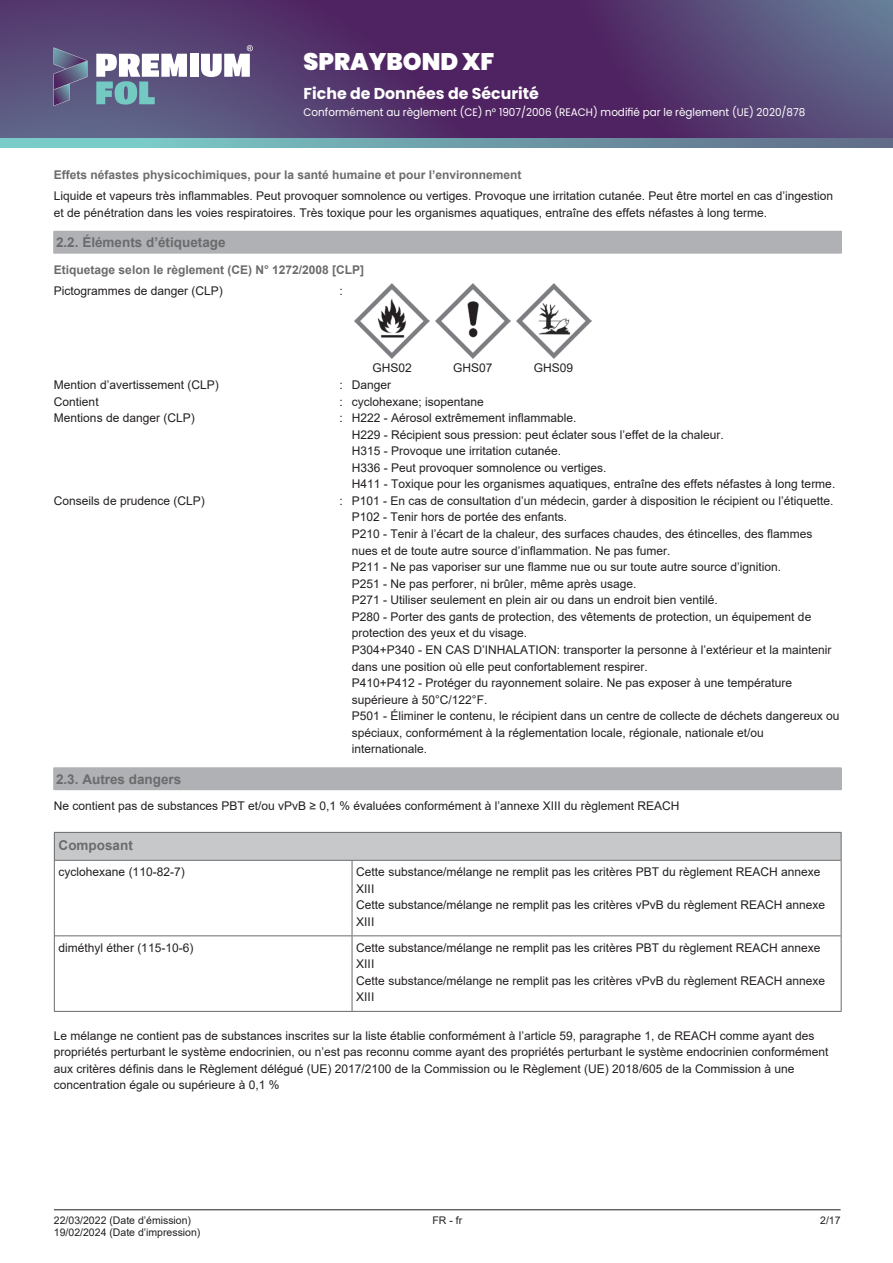
<style>
.page{position:relative;width:893px;height:1263px;background:#fff}
.page>*{position:absolute;margin:0;border:0;box-sizing:border-box;transform-origin:0 0}
.t1{font:900 24px "Poppins";color:#fff}
.t2{font:700 15.75px "Poppins";color:#fff}
.t3{font:700 13.5px "Arial";color:#6a6b6d}
.t4{font:12px/16.5px "Arial";color:#231f20}
.t5{font:700 12px "Arial";color:#6a6b6d}
.t6{font:10.95px "Poppins";color:#fff;scale:.95 1}
.t7{font:10.5px/12px "Arial";color:#231f20}
</style>
<div class="page">
<hr style="left:54px;top:1209px;width:787px;height:1px;background:#231f20">
<div style="left:54px;top:231px;width:787px;height:22px;background:#afb1b4"></div>
<svg style="left:53px;top:231px;width:1px;height:22px"></svg>
<svg style="left:841px;top:231px;width:1px;height:22px"></svg>
<hr style="left:54px;top:253px;width:787px;height:1px;background:#afb1b4">
<div style="left:54px;top:768px;width:787px;height:21px;background:#afb1b4"></div>
<svg style="left:53px;top:768px;width:1px;height:21px"></svg>
<svg style="left:841px;top:768px;width:1px;height:21px"></svg>
<hr style="left:54px;top:767px;width:787px;height:1px;background:#afb1b4">
<hr style="left:54px;top:789px;width:787px;height:1px;background:#afb1b4">
<div style="left:55px;top:833px;width:786px;height:27px;background:#c7c8ca"></div>
<hr style="left:54px;top:833px;width:1px;height:178px;background:#6a6b6d">
<hr style="left:841px;top:833px;width:1px;height:178px;background:#6a6b6d">
<hr style="left:352px;top:861px;width:1px;height:74px;background:#6a6b6d">
<hr style="left:352px;top:936px;width:1px;height:75px;background:#6a6b6d">
<hr style="left:54px;top:832px;width:787px;height:1px;background:#6a6b6d">
<hr style="left:55px;top:860px;width:786px;height:1px;background:#6a6b6d">
<hr style="left:55px;top:935px;width:786px;height:1px;background:#6a6b6d">
<hr style="left:54px;top:1011px;width:787px;height:1px;background:#6a6b6d">
<img style="left:355px;top:283px;width:75px;height:75px">
<img style="left:435px;top:283px;width:75px;height:75px">
<img style="left:516px;top:283px;width:75px;height:75px">
<svg style="left:0;top:0;width:545px;height:139px;background:#543a6f"></svg>
<svg style="left:545px;top:0;width:348px;height:139px;background:#564173"></svg>
<svg style="left:0;top:139px;width:893px;height:8px;background:#6fa0ab"></svg>
<div style="left:190px;top:54px;width:8px;height:23px;background:#fff"></div>
<svg style="left:96px;top:54px;width:91px;height:51px"></svg>
<svg style="left:201px;top:45px;width:52px;height:32px"></svg>
<svg style="left:54px;top:47px;width:33px;height:59px;background:#616185"></svg>
<h1 class="t1" style="left:304px;top:48px;width:192px">SPRAYBOND XF</h1>
<h2 class="t2" style="left:304px;top:85px;width:237px">Fiche de Données de Sécurité</h2>
<p class="t6" style="left:304px;top:106px;width:530px">Conformément au règlement (CE) n° 1907/2006 (REACH) modifié par le règlement (UE) 2020/878</p>
<p class="t5" style="left:54px;top:166px;width:469px">Effets néfastes physicochimiques, pour la santé humaine et pour l’environnement</p>
<p class="t4" style="left:54px;top:188px;width:781px">Liquide et vapeurs très inflammables. Peut provoquer somnolence ou vertiges. Provoque une irritation cutanée. Peut être mortel en cas d’ingestion et de pénétration dans les voies respiratoires. Très toxique pour les organismes aquatiques, entraîne des effets néfastes à long terme.</p>
<p class="t3" style="left:56px;top:233px;width:171px">2.2. Éléments d’étiquetage</p>
<p class="t5" style="left:54px;top:261px;width:312px">Etiquetage selon le règlement (CE) N° 1272/2008 [CLP]</p>
<p class="t4" style="left:54px;top:282px;width:170px">Pictogrammes de danger (CLP)</p>
<p class="t4" style="left:339px;top:282px;width:5px">:</p>
<p class="t4" style="left:372px;top:360px;width:41px">GHS02</p>
<p class="t4" style="left:453px;top:360px;width:41px">GHS07</p>
<p class="t4" style="left:534px;top:360px;width:41px">GHS09</p>
<p class="t4" style="left:54px;top:376px;width:166px">Mention d’avertissement (CLP)</p>
<p class="t4" style="left:339px;top:376px;width:53px">: Danger</p>
<p class="t4" style="left:54px;top:393px;width:46px">Contient</p>
<p class="t4" style="left:339px;top:393px;width:146px">: cyclohexane; isopentane</p>
<p class="t4" style="left:54px;top:410px;width:142px">Mentions de danger (CLP)</p>
<p class="t4" style="left:352px;top:410px;width:485px;text-indent:-12px">: H222 - Aérosol extrêmement inflammable.<br>H229 - Récipient sous pression: peut éclater sous l’effet de la chaleur.<br>H315 - Provoque une irritation cutanée.<br>H336 - Peut provoquer somnolence ou vertiges.<br>H411 - Toxique pour les organismes aquatiques, entraîne des effets néfastes à long terme.</p>
<p class="t4" style="left:54px;top:492px;width:152px">Conseils de prudence (CLP)</p>
<p class="t4" style="left:352px;top:492px;width:489px;text-indent:-12px">: P101 - En cas de consultation d’un médecin, garder à disposition le récipient ou l’étiquette.<br>P102 - Tenir hors de portée des enfants.<br>P210 - Tenir à l’écart de la chaleur, des surfaces chaudes, des étincelles, des flammes nues et de toute autre source d’inflammation. Ne pas fumer.<br>P211 - Ne pas vaporiser sur une flamme nue ou sur toute autre source d’ignition.<br>P251 - Ne pas perforer, ni brûler, même après usage.<br>P271 - Utiliser seulement en plein air ou dans un endroit bien ventilé.<br>P280 - Porter des gants de protection, des vêtements de protection, un équipement de protection des yeux et du visage.<br>P304+P340 - EN CAS D’INHALATION: transporter la personne à l’extérieur et la maintenir dans une position où elle peut confortablement respirer.<br>P410+P412 - Protéger du rayonnement solaire. Ne pas exposer à une température supérieure à 50°C/122°F.<br>P501 - Éliminer le contenu, le récipient dans un centre de collecte de déchets dangereux ou spéciaux, conformément à la réglementation locale, régionale, nationale et/ou internationale.</p>
<p class="t3" style="left:56px;top:769px;width:127px">2.3. Autres dangers</p>
<p class="t4" style="left:54px;top:798px;width:627px">Ne contient pas de substances PBT et/ou vPvB ≥ 0,1 % évaluées conformément à l’annexe XIII du règlement REACH</p>
<p class="t3" style="left:59px;top:835px;width:76px">Composant</p>
<p class="t4" style="left:59px;top:864px;width:128px">cyclohexane (110-82-7)</p>
<p class="t4" style="left:356px;top:864px;width:470px">Cette substance/mélange ne remplit pas les critères PBT du règlement REACH annexe XIII<br>Cette substance/mélange ne remplit pas les critères vPvB du règlement REACH annexe XIII</p>
<p class="t4" style="left:59px;top:939px;width:136px">diméthyl éther (115-10-6)</p>
<p class="t4" style="left:356px;top:939px;width:470px">Cette substance/mélange ne remplit pas les critères PBT du règlement REACH annexe XIII<br>Cette substance/mélange ne remplit pas les critères vPvB du règlement REACH annexe XIII</p>
<p class="t4" style="left:54px;top:1027px;width:776px">Le mélange ne contient pas de substances inscrites sur la liste établie conformément à l’article 59, paragraphe 1, de REACH comme ayant des propriétés perturbant le système endocrinien, ou n’est pas reconnu comme ayant des propriétés perturbant le système endocrinien conformément aux critères définis dans le Règlement délégué (UE) 2017/2100 de la Commission ou le Règlement (UE) 2018/605 de la Commission à une concentration égale ou supérieure à 0,1 %</p>
<p class="t7" style="left:54px;top:1214px;width:148px">22/03/2022 (Date d’émission)<br>19/02/2024 (Date d’impression)</p>
<p class="t7" style="left:432px;top:1214px;width:31px">FR - fr</p>
<p class="t7" style="left:820px;top:1214px;width:22px">2/17</p>
</div>
